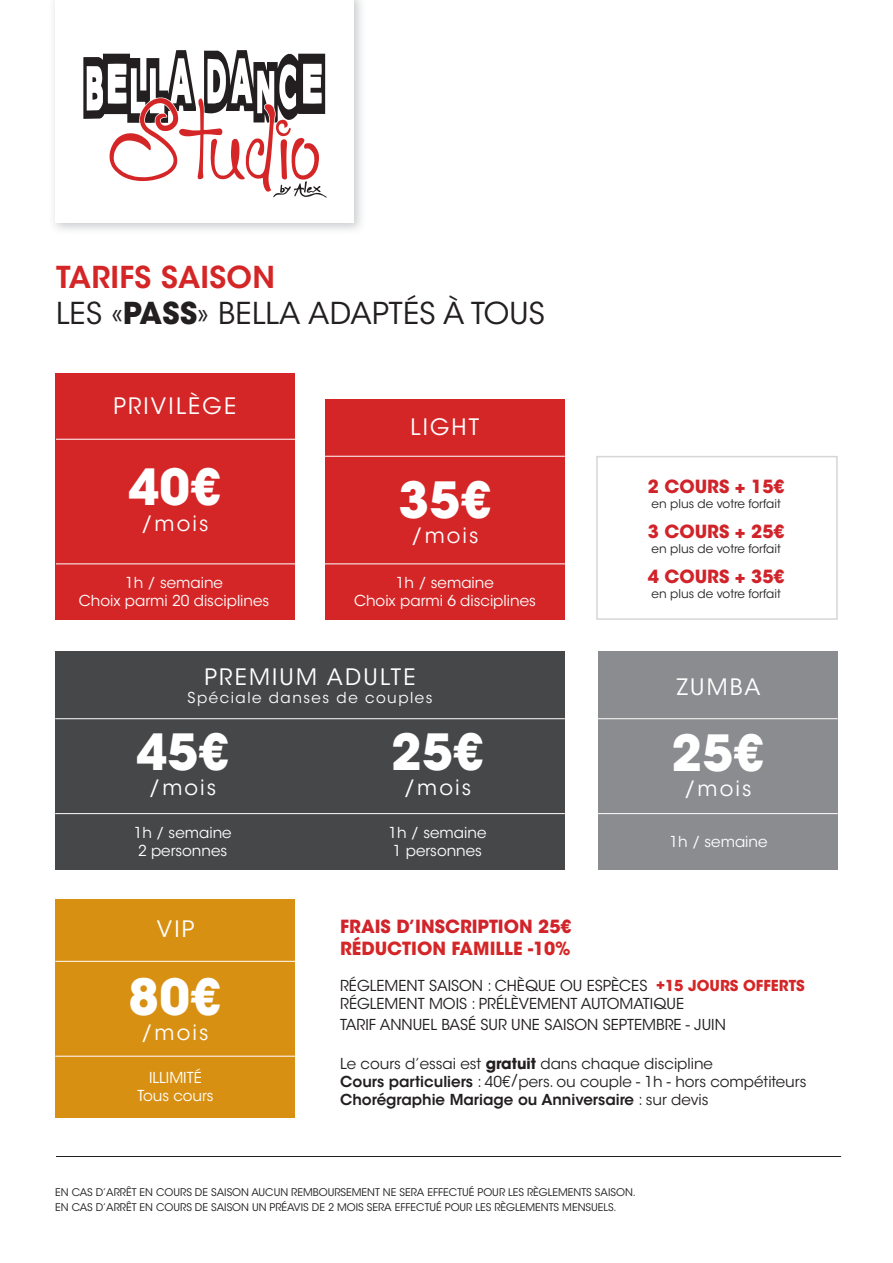
<style>
.page{position:relative;width:893px;height:1263px;background:#fff}
.page>*{position:absolute;margin:0;border:0;box-sizing:border-box;transform-origin:0 0}
.t1{font:700 49.5px "ITC Avant Garde Std";letter-spacing:.01em;color:#fff}
.t2{font:30px/36px "ITC Avant Garde Std";letter-spacing:.01em;color:#231f20}
.t3{font:22.5px "ITC Avant Garde Std";letter-spacing:.1em;color:#fff}
.t4{font:21px "ITC Avant Garde Std";letter-spacing:.1em;color:#fff}
.t5{font:700 18px "ITC Avant Garde Std";color:#d1232a}
.t6{font:700 18px "ITC Avant Garde Std";color:#d52627}
.t7{font:15px/18px "ITC Avant Garde Std";color:#231f20}
.t8{font:15px/18px "ITC Avant Garde Std";color:#fff;text-align:center}
.t9{font:15px "ITC Avant Garde Std";letter-spacing:.1em;color:#fff}
.t10{font:12px "ITC Avant Garde Std";color:#231f20}
.t11{font:10.5px/15px "ITC Avant Garde Std";color:#231f20}
.s1{font-weight:600;color:#d52627}
.s2{font-weight:700}
.s3{font-weight:700;color:#d52627}
.s4{font-weight:600}
</style>
<div class="page">
<svg style="left:83px;top:50px;width:244px;height:148px"></svg>
<div style="left:598px;top:651px;width:240px;height:218px;background:#8a8c8f"></div>
<div style="left:55px;top:899px;width:240px;height:219px;background:#d89013"></div>
<div style="left:596px;top:456px;width:242px;height:164px;border:2px solid #d5d6d8"></div>
<div style="left:55px;top:374px;width:240px;height:246px;background:#d52627"></div>
<div style="left:55px;top:651px;width:510px;height:218px;background:#464748"></div>
<div style="left:325px;top:399px;width:240px;height:221px;background:#d52627"></div>
<hr style="left:598px;top:813px;width:240px;height:1px;background:#fff">
<hr style="left:55px;top:1056px;width:240px;height:1px;background:#fff">
<hr style="left:56px;top:1156px;width:785px;height:1px;background:#231f20">
<hr style="left:55px;top:813px;width:510px;height:1px;background:#fff">
<hr style="left:598px;top:718px;width:240px;height:1px;background:#fff">
<hr style="left:55px;top:961px;width:240px;height:1px;background:#fff">
<hr style="left:55px;top:718px;width:510px;height:1px;background:#fff">
<hr style="left:56px;top:563px;width:239px;height:1px;background:#fff">
<hr style="left:56px;top:439px;width:239px;height:1px;background:#fff">
<hr style="left:325px;top:563px;width:240px;height:1px;background:#fff">
<hr style="left:325px;top:456px;width:240px;height:1px;background:#fff">
<h2 class="t2" style="left:56px;top:260px;width:490px"><span class="s1">TARIFS SAISON<br></span>LES «<span class="s2">PASS</span>» BELLA ADAPTÉS À TOUS</h2>
<h3 class="t3" style="left:113px;top:392px;width:124px">PRIVILÈGE</h3>
<h1 class="t1" style="left:128px;top:455px;width:94px">40€</h1>
<h3 class="t4" style="left:141px;top:510px;width:69px">/mois</h3>
<h3 class="t3" style="left:410px;top:413px;width:70px">LIGHT</h3>
<h1 class="t1" style="left:399px;top:468px;width:94px">35€</h1>
<h3 class="t4" style="left:411px;top:523px;width:69px">/mois</h3>
<p class="t8" style="left:79px;top:574px;width:192px">1h / semaine<br>Choix parmi 20 disciplines</p>
<p class="t8" style="left:354px;top:574px;width:183px">1h / semaine<br>Choix parmi 6 disciplines</p>
<h3 class="t3" style="left:205px;top:663px;width:212px">PREMIUM ADULTE</h3>
<p class="t9" style="left:188px;top:688px;width:246px">Spéciale danses de couples</p>
<h1 class="t1" style="left:136px;top:720px;width:94px">45€</h1>
<h3 class="t4" style="left:149px;top:775px;width:69px">/mois</h3>
<h1 class="t1" style="left:391px;top:720px;width:94px">25€</h1>
<h3 class="t4" style="left:404px;top:775px;width:69px">/mois</h3>
<p class="t8" style="left:134px;top:824px;width:99px;text-align:left">1h / semaine<br>2 personnes</p>
<p class="t8" style="left:388px;top:824px;width:99px;text-align:left">1h / semaine<br>1 personnes</p>
<p class="t5" style="left:648px;top:474px;width:138px">2 COURS + 15€</p>
<p class="t10" style="left:651px;top:496px;width:131px">en plus de votre forfait</p>
<p class="t5" style="left:648px;top:519px;width:138px">3 COURS + 25€</p>
<p class="t10" style="left:651px;top:541px;width:131px">en plus de votre forfait</p>
<p class="t5" style="left:648px;top:564px;width:138px">4 COURS + 35€</p>
<p class="t10" style="left:651px;top:586px;width:131px">en plus de votre forfait</p>
<h3 class="t3" style="left:677px;top:673px;width:85px">ZUMBA</h3>
<h1 class="t1" style="left:671px;top:721px;width:94px">25€</h1>
<h3 class="t4" style="left:684px;top:776px;width:69px">/mois</h3>
<p class="t8" style="left:670px;top:833px;width:99px">1h / semaine</p>
<h3 class="t3" style="left:157px;top:915px;width:39px">VIP</h3>
<h1 class="t1" style="left:128px;top:964px;width:94px">80€</h1>
<h3 class="t4" style="left:141px;top:1020px;width:69px">/mois</h3>
<p class="t8" style="left:137px;top:1069px;width:78px">ILLIMITÉ<br>Tous cours</p>
<p class="t5" style="left:340px;top:915px;width:233px">FRAIS D’INSCRIPTION 25€</p>
<p class="t6" style="left:340px;top:936px;width:232px">RÉDUCTION FAMILLE -10%</p>
<p class="t7" style="left:340px;top:976px;width:466px">RÉGLEMENT SAISON : CHÈQUE OU ESPÈCES <span class="s3">+15 JOURS OFFERTS<br></span>RÉGLEMENT MOIS : PRÉLÈVEMENT AUTOMATIQUE</p>
<p class="t7" style="left:340px;top:1015px;width:387px">TARIF ANNUEL BASÉ SUR UNE SAISON SEPTEMBRE - JUIN</p>
<p class="t7" style="left:340px;top:1054px;width:468px">Le cours d’essai est <span class="s2">gratuit</span> dans chaque discipline<br><span class="s4">Cours particuliers</span> : 40€/pers. ou couple - 1h - hors compétiteurs<br><span class="s4">Chorégraphie Mariage ou Anniversaire</span> : sur devis</p>
<p class="t11" style="left:55px;top:1184px;width:582px">EN CAS D’ARRÊT EN COURS DE SAISON AUCUN REMBOURSEMENT NE SERA EFFECTUÉ POUR LES RÈGLEMENTS SAISON.<br>EN CAS D’ARRÊT EN COURS DE SAISON UN PRÉAVIS DE 2 MOIS SERA EFFECTUÉ POUR LES RÈGLEMENTS MENSUELS.</p>
</div>
